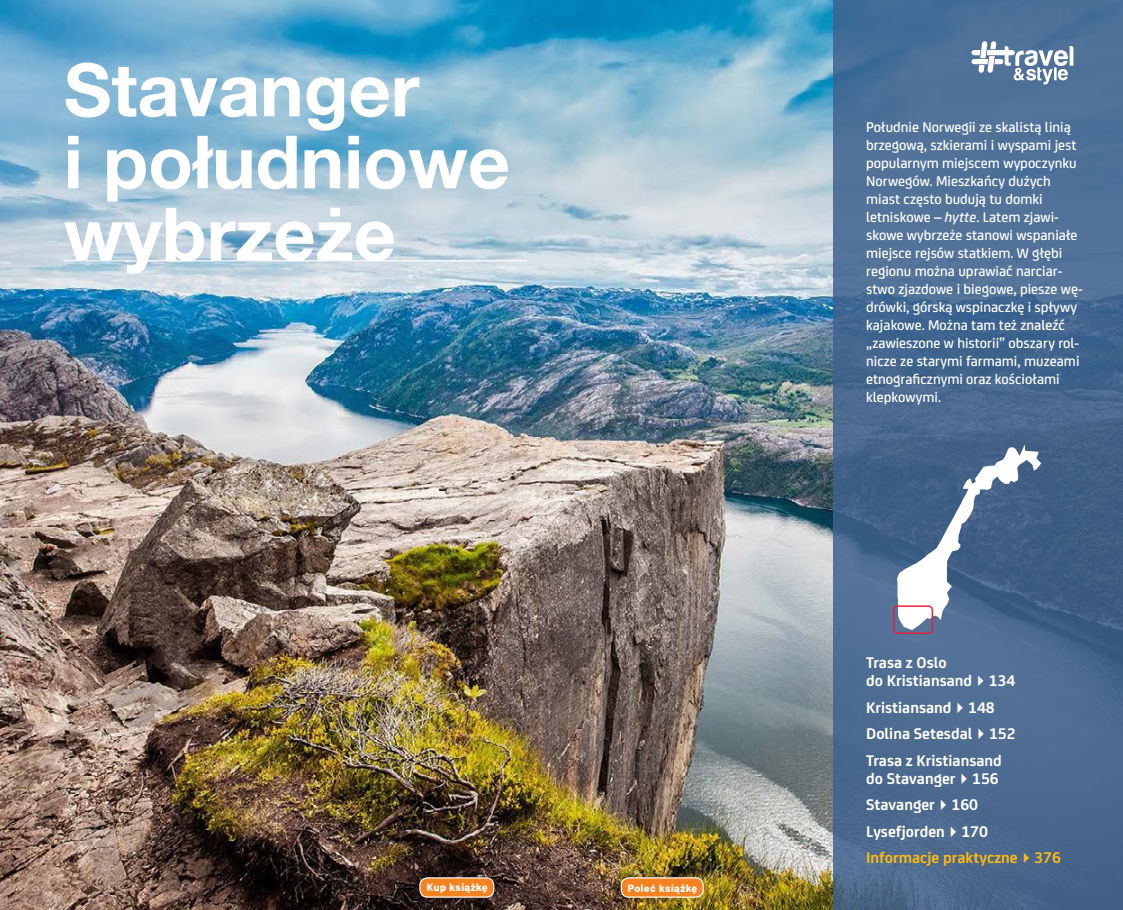
<style>
.page{position:relative;width:1123px;height:910px;background:#fff}
.page>*{position:absolute;margin:0;border:0;box-sizing:border-box;transform-origin:0 0}
.t1{font:700 73.5px/72px "Helvetica Neue LT Pro";color:#fff}
.t2{font:700 16.5px/26.5px "FS Joey";color:#fff}
.t3{font:500 15px/18px "FS Joey";color:#fff}
.t4{font:800 10.5px "Barlow";letter-spacing:.05em;color:#fff}
.s1{font-style:italic}
.s2{color:#fcb814}
</style>
<div class="page">
<img style="left:0;top:0;width:833px;height:910px">
<svg style="left:833px;top:0;width:290px;height:910px;background:#4a6a91"></svg>
<hr style="left:64px;top:260px;width:463px;height:1px;background:#fff">
<svg style="left:897px;top:445px;width:144px;height:185px"></svg>
<div style="left:893px;top:605px;width:40px;height:29px;border:1px solid #ed1a3a;border-radius:4px"></div>
<svg style="left:971px;top:41px;width:102px;height:43px"></svg>
<div style="left:621px;top:878px;width:82px;height:19px;background:#f58220;border-radius:7px"></div>
<div style="left:620px;top:877px;width:83px;height:21px;border:1px solid #fff;border-radius:7px"></div>
<div style="left:420px;top:878px;width:74px;height:19px;background:#f58220;border-radius:7px"></div>
<div style="left:419px;top:877px;width:75px;height:21px;border:1px solid #fff;border-radius:7px"></div>
<h1 class="t1" style="left:64px;top:52px;width:448px">Stavanger<br>i południowe wybrzeże</h1>
<p class="t4" style="left:427px;top:879px;width:62px">Kup książkę</p>
<p class="t4" style="left:628px;top:880px;width:71px">Poleć książkę</p>
<p class="t3" style="left:866px;top:118px;width:218px">Południe Norwegii ze skalistą linią brzegową, szkierami i wyspami jest popularnym miejscem wypoczynku<br>Norwegów. Mieszkańcy dużych miast często budują tu domki letniskowe – <span class="s1">hytte</span>. Latem zjawi&shy;skowe wybrzeże stanowi wspaniałe miejsce rejsów statkiem. W głębi regionu można uprawiać narciar&shy;stwo zjazdowe i biegowe, piesze wę&shy;drówki, górską wspinaczkę i spływy kajakowe. Można tam też znaleźć „zawieszone w historii” obszary rol&shy;nicze ze starymi farmami, muzeami etnograficznymi oraz kościołami klepkowymi.</p>
<p class="t2" style="left:866px;top:653px;width:151px;line-height:18px">Trasa z Oslo<br>do Kristiansand✔134</p>
<p class="t2" style="left:866px;top:693px;width:151px">Kristiansand✔148<br>Dolina Setesdal✔152<br>Trasa z Kristiansand</p>
<p class="t2" style="left:866px;top:764px;width:196px">do Stavanger✔156<br>Stavanger✔160<br>Lysefjorden✔170<br><span class="s2">Informacje praktyczne✔376</span></p>
</div>
